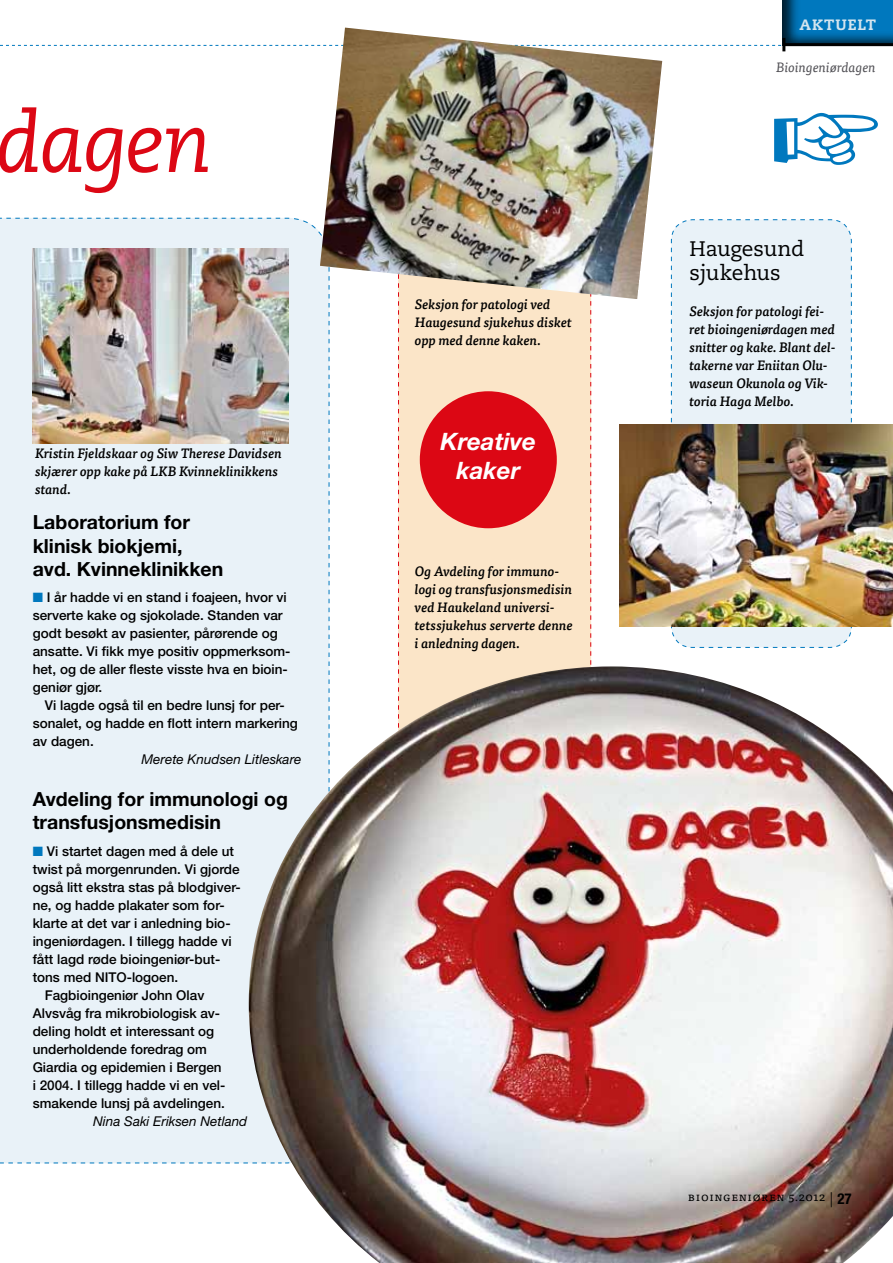
<style>
.page{position:relative;width:893px;height:1263px;background:#fff}
.page>*{position:absolute;margin:0;border:0;box-sizing:border-box;transform-origin:0 0}
.t1{font:italic 84px "Caecilia LT Std";letter-spacing:-.03em;color:#dc0714}
.t2{font:italic 700 24px/28.8px "Helvetica Neue LT Pro";color:#fff;text-align:center}
.t3{font:21px/24px "Caecilia LT Std";letter-spacing:-.01em;color:#000}
.t4{font:700 19.5px/23.4px "Helvetica Neue LT Pro";color:#000}
.t5{font:800 15px "Caecilia LT Std";color:#d3e5ef}
.t6{font:500 13.5px/18px "Helvetica Neue LT Pro";color:#000}
.t7{font:italic 500 13.5px/18px "Tisa Pro";color:#000}
.t8{font:italic 13.5px "Helvetica Neue LT Pro";color:#000}
.t9{font:italic 13.5px "Tisa Pro";color:#504f54}
.t10{font:12px "Tisa Pro";color:#000}
.s1{color:#0078be}
.s2{font-family:"Helvetica Neue LT Pro";font-weight:300;font-size:15px}
.s3{font-family:"Helvetica Neue LT Pro";font-weight:700;font-stretch:condensed;font-size:15px}
</style>
<div class="page">
<div style="left:0;top:217px;width:330px;height:947px;background:#e9f2f8"></div>
<div style="left:398px;top:299px;width:193px;height:367px;background:#fbe5c8"></div>
<div style="left:671px;top:219px;width:181px;height:429px;background:#e9f2f8"></div>
<div style="left:782px;top:0;width:111px;height:46px;background:#000;opacity:.75"></div>
<hr style="left:784px;top:43px;width:109px;height:3px;background:#000">
<svg style="left:0;top:38px;width:811px;height:13px"></svg>
<img style="left:320px;top:28px;width:342px;height:271px">
<img style="left:33px;top:249px;width:255px;height:194px">
<img style="left:249px;top:666px;width:644px;height:597px">
<div style="left:420px;top:391px;width:137px;height:137px;background:#dc0714;border-radius:50%"></div>
<img style="left:619px;top:425px;width:274px;height:202px">
<h1 class="t1" style="left:-5px;top:95px;width:218px">dagen</h1>
<p class="t7" style="left:35px;top:444px;width:248px">Kristin Fjeldskaar og Siw Therese Davidsen skjærer opp kake på LKB Kvinneklinikkens stand.</p>
<h3 class="t4" style="left:33px;top:510px;width:192px">Laboratorium for klinisk biokjemi, avd. Kvinneklinikken</h3>
<p class="t6" style="left:33px;top:588px;width:259px"><span class="s1">■</span> I år hadde vi en stand i foajeen, hvor vi serverte kake og sjokolade. Standen var godt besøkt av pasienter, pårørende og ansatte. Vi fikk mye positiv oppmerksom&shy;het, og de aller fleste visste hva en bioin&shy;geniør gjør.</p>
<p class="t6" style="left:33px;top:696px;width:267px;text-indent:12px">Vi lagde også til en bedre lunsj for per&shy;sonalet, og hadde en flott intern markering av dagen.</p>
<p class="t8" style="left:142px;top:751px;width:161px">Merete Knudsen Litleskare</p>
<h3 class="t4" style="left:33px;top:787px;width:257px">Avdeling for immunologi og transfusjonsmedisin</h3>
<p class="t6" style="left:33px;top:842px;width:203px"><span class="s1">■</span> Vi startet dagen med å dele ut</p>
<p class="t6" style="left:33px;top:860px;width:208px">twist på morgenrunden. Vi gjorde</p>
<p class="t6" style="left:33px;top:878px;width:209px">også litt ekstra stas på blodgiver-</p>
<p class="t6" style="left:33px;top:896px;width:193px">ne, og hadde plakater som for-</p>
<p class="t6" style="left:33px;top:914px;width:199px">klarte at det var i anledning bio-</p>
<p class="t6" style="left:33px;top:932px;width:200px">ingeniørdagen. I tillegg hadde vi</p>
<p class="t6" style="left:33px;top:950px;width:189px">fått lagd røde bioingeniør-but-</p>
<p class="t6" style="left:33px;top:968px;width:147px">tons med NITO-logoen.</p>
<p class="t6" style="left:45px;top:986px;width:161px">Fagbioingeniør John Olav</p>
<p class="t6" style="left:33px;top:1004px;width:189px">Alvsvåg fra mikrobiologisk av-</p>
<p class="t6" style="left:33px;top:1022px;width:183px">deling holdt et interessant og</p>
<p class="t6" style="left:33px;top:1040px;width:176px">underholdende foredrag om</p>
<p class="t6" style="left:33px;top:1058px;width:190px">Giardia og epidemien i Bergen</p>
<p class="t6" style="left:33px;top:1076px;width:194px">i 2004. I tillegg hadde vi en vel-</p>
<p class="t6" style="left:33px;top:1094px;width:194px">smakende lunsj på avdelingen.</p>
<p class="t8" style="left:93px;top:1112px;width:156px">Nina Saki Eriksen Netland</p>
<p class="t7" style="left:415px;top:295px;width:158px">Seksjon for patologi ved<br>Haugesund sjukehus disket opp med denne kaken.</p>
<h2 class="t2" style="left:440px;top:427px;width:97px">Kreative kaker</h2>
<p class="t7" style="left:415px;top:561px;width:159px">Og Avdeling for immuno&shy;logi og transfusjonsmedisin ved Haukeland universi&shy;tetssjukehus serverte denne i anledning dagen.</p>
<p class="t5" style="left:799px;top:15px;width:78px">Aktuelt</p>
<p class="t9" style="left:776px;top:57px;width:101px">Bioingeniørdagen</p>
<h3 class="t3" style="left:690px;top:237px;width:116px">Haugesund sjukehus</h3>
<p class="t7" style="left:690px;top:302px;width:147px">Seksjon for patologi fei&shy;ret bioingeniørdagen med snitter og kake. Blant del&shy;takerne var Eniitan Olu&shy;waseun Okunola og Vik&shy;toria Haga Melbo.</p>
<p class="t10" style="left:688px;top:1188px;width:165px">Bioingeniøren 5.2012 <span class="s2">|</span> <span class="s3">27</span></p>
</div>
